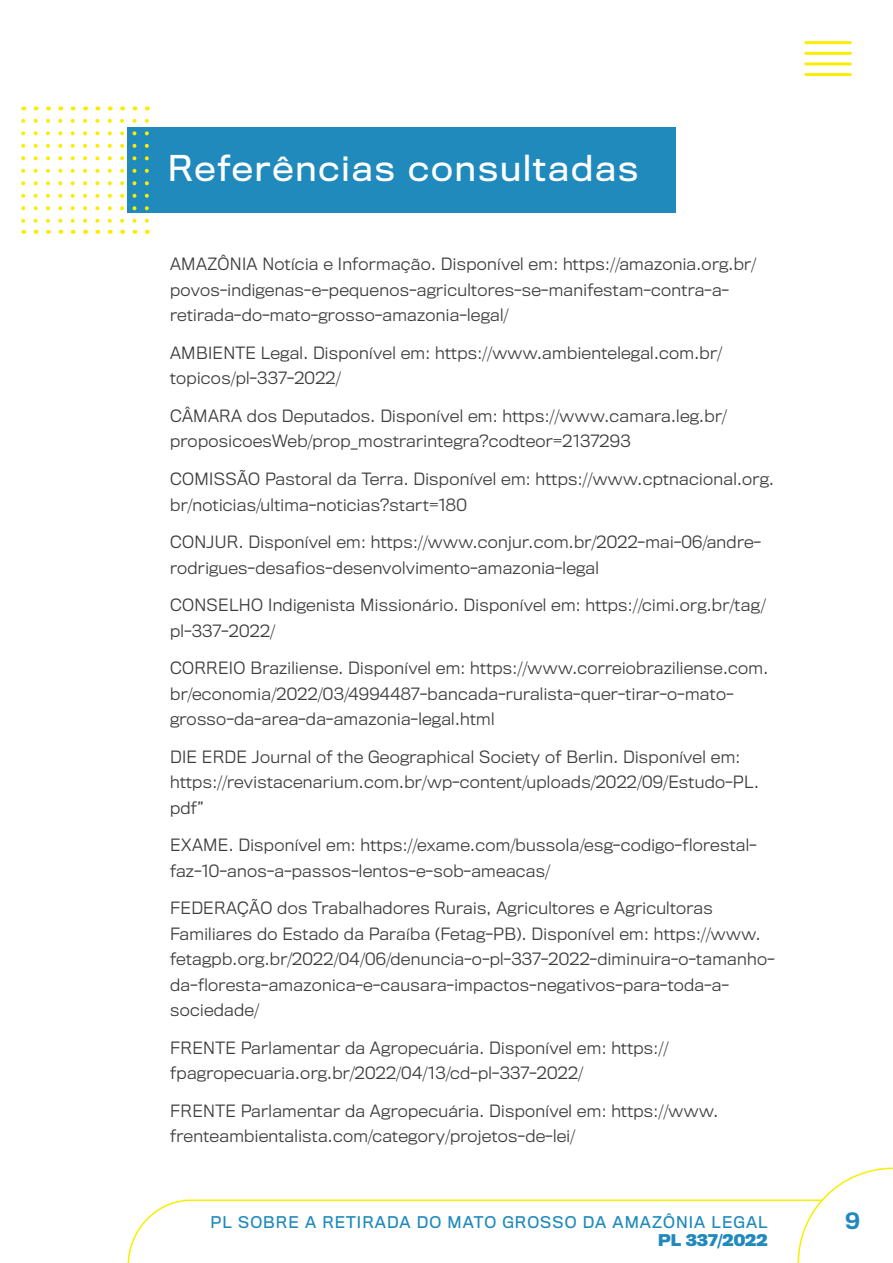
<style>
.page{position:relative;width:893px;height:1263px;background:#fff}
.page>*{position:absolute;margin:0;border:0;box-sizing:border-box;transform-origin:0 0}
.t1{font:33px "Titling Gothic FB Normal";letter-spacing:.06em;color:#fff}
.t2{font:500 21px "Titling Gothic FB Normal";color:#218abd}
.t3{font:300 15.75px/25.5px "Titling Gothic FB Normal";letter-spacing:.02em;color:#3c3c3b}
.t4{font:15px "Titling Gothic FB Normal";letter-spacing:.07em;color:#218abd}
.t5{font:700 15px "Titling Gothic FB Normal";color:#218abd}
</style>
<div class="page">
<svg style="left:127px;top:1199px;width:671px;height:64px"></svg>
<svg style="left:798px;top:1167px;width:95px;height:96px"></svg>
<div style="left:128px;top:128px;width:548px;height:85px;background:#218abd"></div>
<svg style="left:21px;top:121px;width:4px;height:113px"></svg>
<svg style="left:34px;top:121px;width:4px;height:113px"></svg>
<svg style="left:46px;top:121px;width:4px;height:113px"></svg>
<svg style="left:58px;top:121px;width:4px;height:113px"></svg>
<svg style="left:71px;top:121px;width:4px;height:113px"></svg>
<svg style="left:83px;top:121px;width:4px;height:113px"></svg>
<svg style="left:95px;top:121px;width:4px;height:113px"></svg>
<svg style="left:108px;top:121px;width:4px;height:113px"></svg>
<svg style="left:120px;top:121px;width:4px;height:113px"></svg>
<svg style="left:132px;top:121px;width:4px;height:113px"></svg>
<svg style="left:145px;top:121px;width:4px;height:113px"></svg>
<hr style="left:806px;top:41px;width:44px;height:3px;background:#faed00">
<hr style="left:806px;top:52px;width:44px;height:3px;background:#faed00">
<hr style="left:806px;top:62px;width:44px;height:3px;background:#faed00">
<hr style="left:806px;top:73px;width:44px;height:3px;background:#faed00">
<h1 class="t1" style="left:168px;top:150px;width:472px">Referências consultadas</h1>
<p class="t3" style="left:170px;top:252px;width:588px">AMAZÔNIA Notícia e Informação. Disponível em: https://amazonia.org.br/ povos-indigenas-e-pequenos-agricultores-se-manifestam-contra-a&shy;retirada-do-mato-grosso-amazonia-legal/</p>
<p class="t3" style="left:170px;top:341px;width:553px">AMBIENTE Legal. Disponível em: https://www.ambientelegal.com.br/ topicos/pl-337-2022/</p>
<p class="t3" style="left:170px;top:404px;width:558px">CÂMARA dos Deputados. Disponível em: https://www.camara.leg.br/ proposicoesWeb/prop_mostrarintegra?codteor=2137293</p>
<p class="t3" style="left:170px;top:467px;width:605px">COMISSÃO Pastoral da Terra. Disponível em: https://www.cptnacional.org. br/noticias/ultima-noticias?start=180</p>
<p class="t3" style="left:170px;top:530px;width:592px">CONJUR. Disponível em: https://www.conjur.com.br/2022-mai-06/andre&shy;rodrigues-desafios-desenvolvimento-amazonia-legal</p>
<p class="t3" style="left:170px;top:593px;width:597px">CONSELHO Indigenista Missionário. Disponível em: https://cimi.org.br/tag/ pl-337-2022/</p>
<p class="t3" style="left:170px;top:656px;width:600px">CORREIO Braziliense. Disponível em: https://www.correiobraziliense.com. br/economia/2022/03/4994487-bancada-ruralista-quer-tirar-o-mato&shy;grosso-da-area-da-amazonia-legal.html</p>
<p class="t3" style="left:170px;top:744px;width:590px">DIE ERDE Journal of the Geographical Society of Berlin. Disponível em: https://revistacenarium.com.br/wp-content/uploads/2022/09/Estudo-PL. pdf”</p>
<p class="t3" style="left:170px;top:833px;width:588px">EXAME. Disponível em: https://exame.com/bussola/esg-codigo-florestal&shy;faz-10-anos-a-passos-lentos-e-sob-ameacas/</p>
<p class="t3" style="left:170px;top:896px;width:606px">FEDERAÇÃO dos Trabalhadores Rurais, Agricultores e Agricultoras Familiares do Estado da Paraíba (Fetag-PB). Disponível em: https://www. fetagpb.org.br/2022/04/06/denuncia-o-pl-337-2022-diminuira-o-tamanho&shy;da-floresta-amazonica-e-causara-impactos-negativos-para-toda-a&shy;sociedade/</p>
<p class="t3" style="left:170px;top:1035px;width:500px">FRENTE Parlamentar da Agropecuária. Disponível em: https:// fpagropecuaria.org.br/2022/04/13/cd-pl-337-2022/</p>
<p class="t3" style="left:170px;top:1098px;width:550px">FRENTE Parlamentar da Agropecuária. Disponível em: https://www. frenteambientalista.com/category/projetos-de-lei/</p>
<p class="t4" style="left:210px;top:1214px;width:559px">PL SOBRE A RETIRADA DO MATO GROSSO DA AMAZÔNIA LEGAL</p>
<p class="t5" style="left:658px;top:1232px;width:111px">PL 337/2022</p>
<h2 class="t2" style="left:845px;top:1209px;width:16px">9</h2>
</div>
